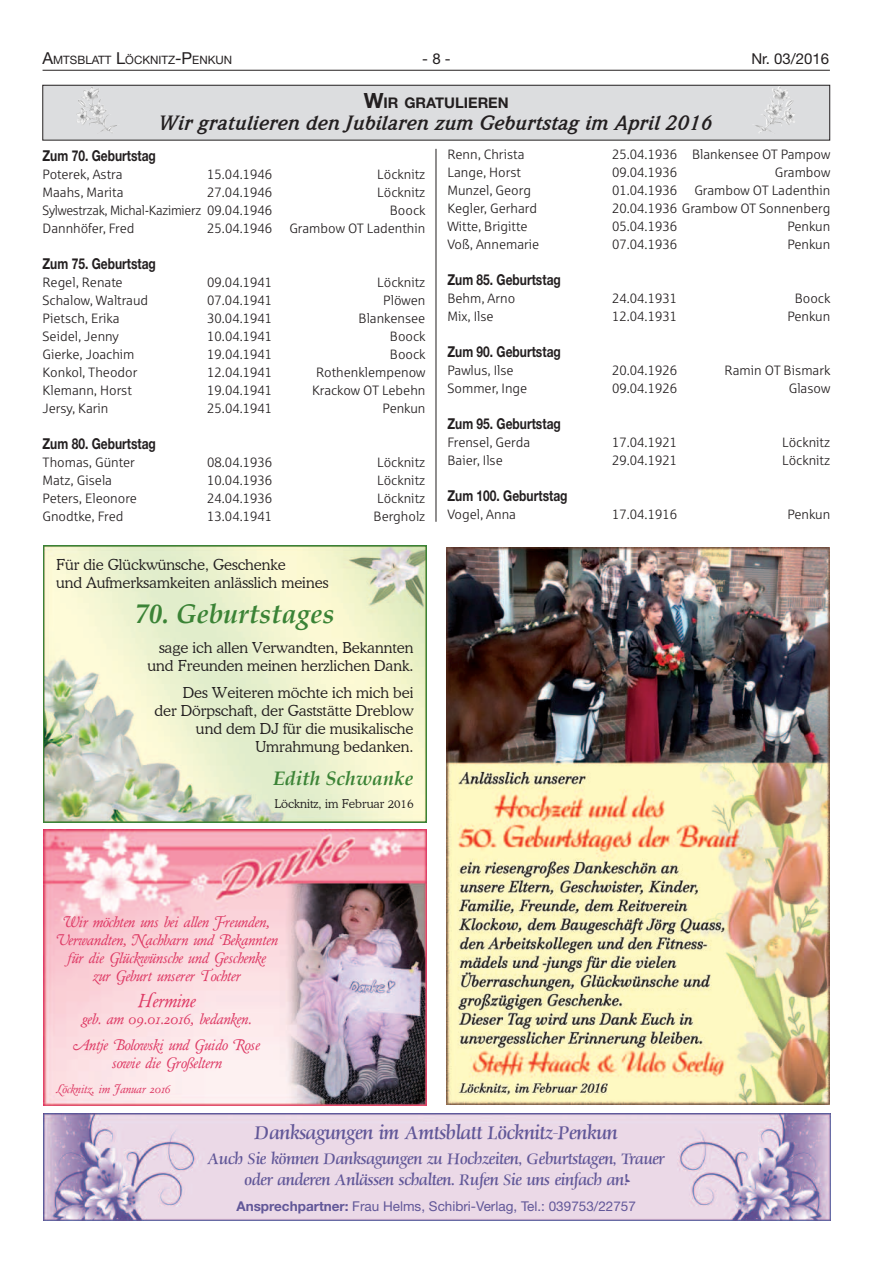
<style>
.page{position:relative;width:881px;height:1263px;background:#fff}
.page>*{position:absolute;margin:0;border:0;box-sizing:border-box;transform-origin:0 0}
.t1{font:italic 700 27px "Palatino";color:#3b8336}
.t2{font:italic 700 21px "Weidemann IT Cby BT";color:#231f20}
.t3{font:21px "Gaba Swash Letters Normal";color:#de3a65}
.t4{font:italic 700 19.5px "Palatino";color:#3b8336}
.t5{font:italic 18px "Seni";color:#615798}
.t6{font:17.25px/18px "Gaba Swash Letters Normal";color:#de3a65;text-align:center}
.t7{font:300 15px/18px "Cooper BT";color:#231f20;text-align:right}
.t8{font:700 15px "Helvetica Neue";color:#231f20;scale:.8 1}
.t9{font:italic 15px/21px "Seni";color:#615798;text-align:center}
.t10{font:15px "Helvetica Neue";color:#231f20}
.t11{font:700 14.7px "Helvetica Neue";color:#231f20}
.t12{font:13.5px "Sparkasse Lt";color:#231f20}
.t13{font:13.5px "Helvetica Neue";color:#615798}
.t14{font:13.5px "Sparkasse Lt";letter-spacing:-.02em;color:#231f20;scale:.96 1}
.t15{font:13.5px "Gaba Swash Letters Normal";color:#de3a65}
.t16{font:300 12px "Cooper BT";color:#231f20}
.t17{font:11.55px "Helvetica Neue";color:#231f20}
.s1{font-size:16.5px}
.s2{font-size:21px}
.s3{font-weight:700}
</style>
<div class="page">
<hr style="left:43px;top:70px;width:786px;height:1px;background:#231f20">
<hr style="left:435px;top:149px;width:1px;height:373px;background:#231f20">
<div style="left:43px;top:85px;width:786px;height:55px;background:#dcdddf"></div>
<div style="left:43px;top:85px;width:786px;height:55px;border:1px solid #231f20"></div>
<img style="left:43px;top:829px;width:383px;height:277px">
<img style="left:446px;top:548px;width:383px;height:557px">
<img style="left:46px;top:549px;width:377px;height:270px">
<img style="left:43px;top:1114px;width:787px;height:106px">
<p class="t17" style="left:43px;top:53px;width:191px"><span class="s1">A</span>MTSBLATT <span class="s1">L</span>ÖCKNITZ<span class="s1">-P</span>ENKUN</p>
<p class="t10" style="left:422px;top:50px;width:30px">- 8 -</p>
<p class="t10" style="left:751px;top:50px;width:79px">Nr. 03/2016</p>
<p class="t11" style="left:363px;top:93px;width:146px"><span class="s2">W</span>IR GRATULIEREN</p>
<h2 class="t2" style="left:159px;top:110px;width:554px">Wir gratulieren den Jubilaren zum Geburtstag im April 2016</h2>
<p class="t8" style="left:43px;top:146px;width:143px">Zum 70. Geburtstag</p>
<p class="t12" style="left:43px;top:166px;width:81px">Poterek, Astra</p>
<p class="t12" style="left:207px;top:166px;width:67px">15.04.1946</p>
<p class="t12" style="left:377px;top:166px;width:50px">Löcknitz</p>
<p class="t12" style="left:43px;top:184px;width:82px">Maahs, Marita</p>
<p class="t12" style="left:207px;top:184px;width:67px">27.04.1946</p>
<p class="t12" style="left:377px;top:184px;width:50px">Löcknitz</p>
<p class="t14" style="left:43px;top:202px;width:241px">Sylwestrzak, Michal-Kazimierz 09.04.1946</p>
<p class="t12" style="left:390px;top:202px;width:37px">Boock</p>
<p class="t12" style="left:43px;top:220px;width:93px">Dannhöfer, Fred</p>
<p class="t12" style="left:207px;top:220px;width:67px">25.04.1946</p>
<p class="t12" style="left:289px;top:220px;width:137px">Grambow OT Ladenthin</p>
<p class="t8" style="left:43px;top:254px;width:143px">Zum 75. Geburtstag</p>
<p class="t12" style="left:43px;top:274px;width:82px">Regel, Renate</p>
<p class="t12" style="left:207px;top:274px;width:67px">09.04.1941</p>
<p class="t12" style="left:377px;top:274px;width:50px">Löcknitz</p>
<p class="t12" style="left:43px;top:292px;width:107px">Schalow, Waltraud</p>
<p class="t12" style="left:207px;top:292px;width:67px">07.04.1941</p>
<p class="t12" style="left:383px;top:292px;width:44px">Plöwen</p>
<p class="t12" style="left:43px;top:310px;width:79px">Pietsch, Erika</p>
<p class="t12" style="left:207px;top:310px;width:67px">30.04.1941</p>
<p class="t12" style="left:358px;top:310px;width:68px">Blankensee</p>
<p class="t12" style="left:43px;top:328px;width:78px">Seidel, Jenny</p>
<p class="t12" style="left:207px;top:328px;width:67px">10.04.1941</p>
<p class="t12" style="left:390px;top:328px;width:37px">Boock</p>
<p class="t12" style="left:43px;top:346px;width:93px">Gierke, Joachim</p>
<p class="t12" style="left:207px;top:346px;width:67px">19.04.1941</p>
<p class="t12" style="left:390px;top:346px;width:37px">Boock</p>
<p class="t12" style="left:43px;top:364px;width:96px">Konkol, Theodor</p>
<p class="t12" style="left:207px;top:364px;width:67px">12.04.1941</p>
<p class="t12" style="left:316px;top:364px;width:111px">Rothenklempenow</p>
<p class="t12" style="left:43px;top:382px;width:91px">Klemann, Horst</p>
<p class="t12" style="left:207px;top:382px;width:67px">19.04.1941</p>
<p class="t12" style="left:312px;top:382px;width:115px">Krackow OT Lebehn</p>
<p class="t12" style="left:43px;top:400px;width:67px">Jersy, Karin</p>
<p class="t12" style="left:207px;top:400px;width:67px">25.04.1941</p>
<p class="t12" style="left:382px;top:400px;width:44px">Penkun</p>
<p class="t8" style="left:43px;top:434px;width:143px">Zum 80. Geburtstag</p>
<p class="t12" style="left:43px;top:454px;width:94px">Thomas, Günter</p>
<p class="t12" style="left:207px;top:454px;width:67px">08.04.1936</p>
<p class="t12" style="left:377px;top:454px;width:50px">Löcknitz</p>
<p class="t12" style="left:42px;top:472px;width:71px">Matz, Gisela</p>
<p class="t12" style="left:207px;top:472px;width:67px">10.04.1936</p>
<p class="t12" style="left:377px;top:472px;width:50px">Löcknitz</p>
<p class="t12" style="left:42px;top:490px;width:96px">Peters, Eleonore</p>
<p class="t12" style="left:207px;top:490px;width:67px">24.04.1936</p>
<p class="t12" style="left:377px;top:490px;width:50px">Löcknitz</p>
<p class="t12" style="left:42px;top:508px;width:82px">Gnodtke, Fred</p>
<p class="t12" style="left:207px;top:508px;width:67px">13.04.1941</p>
<p class="t12" style="left:373px;top:508px;width:53px">Bergholz</p>
<p class="t12" style="left:447px;top:146px;width:79px">Renn, Christa</p>
<p class="t12" style="left:612px;top:146px;width:220px">25.04.1936 Blankensee OT Pampow</p>
<p class="t12" style="left:447px;top:164px;width:75px">Lange, Horst</p>
<p class="t12" style="left:612px;top:164px;width:67px">09.04.1936</p>
<p class="t12" style="left:774px;top:164px;width:57px">Grambow</p>
<p class="t12" style="left:447px;top:182px;width:85px">Munzel, Georg</p>
<p class="t12" style="left:612px;top:182px;width:67px">01.04.1936</p>
<p class="t12" style="left:694px;top:182px;width:137px">Grambow OT Ladenthin</p>
<p class="t12" style="left:447px;top:200px;width:91px">Kegler, Gerhard</p>
<p class="t12" style="left:612px;top:200px;width:220px">20.04.1936 Grambow OT Sonnenberg</p>
<p class="t12" style="left:447px;top:218px;width:81px">Witte, Brigitte</p>
<p class="t12" style="left:612px;top:218px;width:67px">05.04.1936</p>
<p class="t12" style="left:787px;top:218px;width:44px">Penkun</p>
<p class="t12" style="left:447px;top:236px;width:93px">Voß, Annemarie</p>
<p class="t12" style="left:612px;top:236px;width:67px">07.04.1936</p>
<p class="t12" style="left:787px;top:236px;width:44px">Penkun</p>
<p class="t8" style="left:447px;top:270px;width:143px">Zum 85. Geburtstag</p>
<p class="t12" style="left:447px;top:290px;width:69px">Behm, Arno</p>
<p class="t12" style="left:612px;top:290px;width:67px">24.04.1931</p>
<p class="t12" style="left:794px;top:290px;width:37px">Boock</p>
<p class="t12" style="left:447px;top:308px;width:48px">Mix, Ilse</p>
<p class="t12" style="left:612px;top:308px;width:67px">12.04.1931</p>
<p class="t12" style="left:787px;top:308px;width:44px">Penkun</p>
<p class="t8" style="left:447px;top:342px;width:143px">Zum 90. Geburtstag</p>
<p class="t12" style="left:447px;top:362px;width:68px">Pawlus, Ilse</p>
<p class="t12" style="left:612px;top:362px;width:67px">20.04.1926</p>
<p class="t12" style="left:724px;top:362px;width:107px">Ramin OT Bismark</p>
<p class="t12" style="left:447px;top:380px;width:81px">Sommer, Inge</p>
<p class="t12" style="left:612px;top:380px;width:67px">09.04.1926</p>
<p class="t12" style="left:788px;top:380px;width:43px">Glasow</p>
<p class="t8" style="left:447px;top:414px;width:143px">Zum 95. Geburtstag</p>
<p class="t12" style="left:447px;top:434px;width:84px">Frensel, Gerda</p>
<p class="t12" style="left:612px;top:434px;width:67px">17.04.1921</p>
<p class="t12" style="left:781px;top:434px;width:50px">Löcknitz</p>
<p class="t12" style="left:447px;top:452px;width:57px">Baier, Ilse</p>
<p class="t12" style="left:612px;top:452px;width:67px">29.04.1921</p>
<p class="t12" style="left:781px;top:452px;width:50px">Löcknitz</p>
<p class="t8" style="left:447px;top:486px;width:152px">Zum 100. Geburtstag</p>
<p class="t12" style="left:447px;top:506px;width:70px">Vogel, Anna</p>
<p class="t12" style="left:612px;top:506px;width:67px">17.04.1916</p>
<p class="t12" style="left:787px;top:506px;width:44px">Penkun</p>
<p class="t7" style="left:56px;top:556px;width:274px;text-align:left">Für die Glückwünsche, Geschenke<br>und Aufmerksamkeiten anlässlich meines</p>
<h1 class="t1" style="left:135px;top:597px;width:200px">70. Geburtstages</h1>
<p class="t7" style="left:147px;top:639px;width:267px">sage ich allen Verwandten, Bekannten und Freunden meinen herzlichen Dank.</p>
<p class="t7" style="left:154px;top:683px;width:260px">Des Weiteren möchte ich mich bei<br>der Dörpschaft, der Gaststätte Dreblow und dem DJ für die musikalische<br>Umrahmung bedanken.</p>
<h3 class="t4" style="left:273px;top:766px;width:142px">Edith Schwanke</h3>
<p class="t16" style="left:274px;top:797px;width:141px">Löcknitz, im Februar 2016</p>
<p class="t6" style="left:56px;top:913px;width:223px">Wir möchten uns bei allen Freunden, Verwandten, Nachbarn und Bekannten für die Glückwünsche und Geschenke<br>zur Geburt unserer Tochter</p>
<h2 class="t3" style="left:138px;top:989px;width:59px">Hermine</h2>
<p class="t6" style="left:74px;top:1006px;width:187px;line-height:26.5px">geb. am 09.01.2016, bedanken.<br>Antje Bolowski und Guido Rose</p>
<p class="t6" style="left:112px;top:1054px;width:111px">sowie die Großeltern</p>
<p class="t15" style="left:56px;top:1082px;width:116px">Löcknitz, im Januar 2016</p>
<h3 class="t5" style="left:255px;top:1121px;width:364px">Danksagungen im Amtsblatt Löcknitz-Penkun</h3>
<p class="t9" style="left:208px;top:1148px;width:458px">Auch Sie können Danksagungen zu Hochzeiten, Geburtstagen, Trauer oder anderen Anlässen schalten. Rufen Sie uns einfach an!</p>
<p class="t13" style="left:236px;top:1198px;width:401px"><span class="s3">Ansprechpartner:</span> Frau Helms, Schibri-Verlag, Tel.: 039753/22757</p>
</div>
